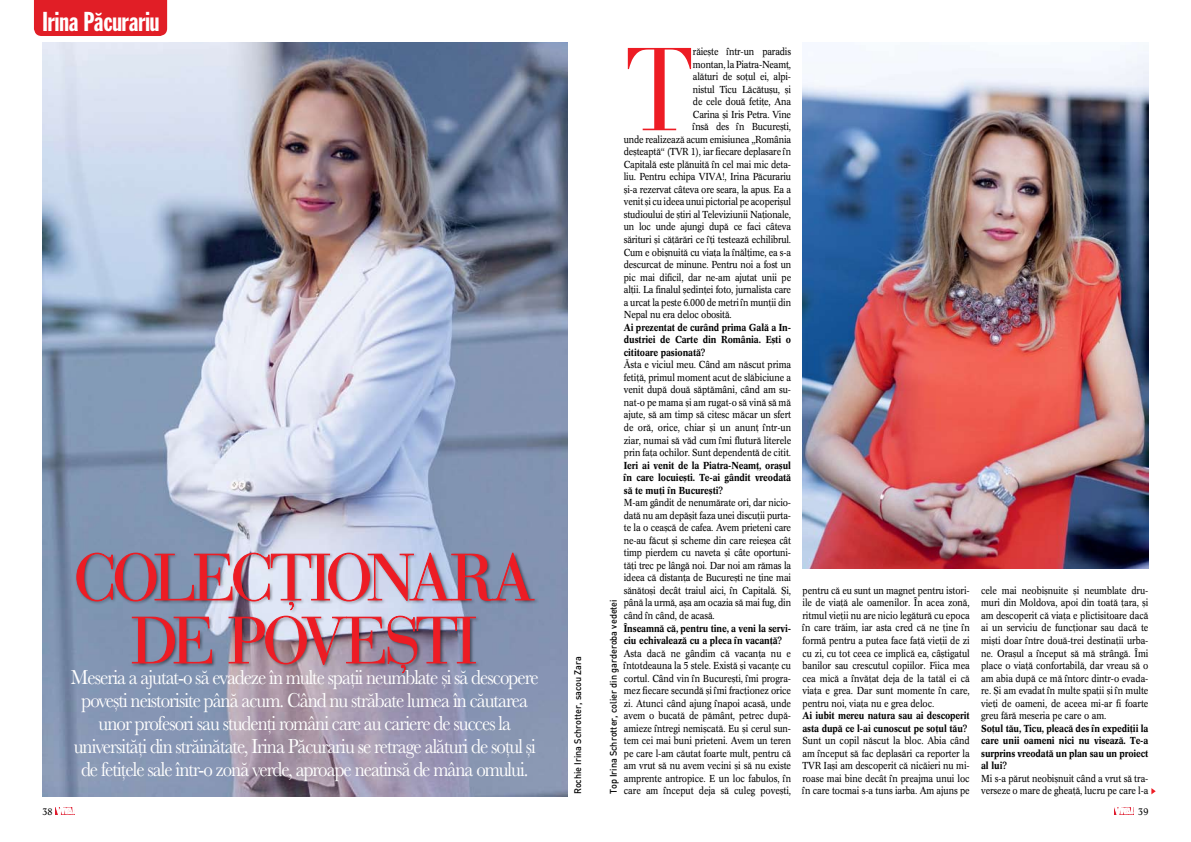
<style>
.page{position:relative;width:1191px;height:842px;background:#fff}
.page>*{position:absolute;margin:0;border:0;box-sizing:border-box;transform-origin:0 0}
.t1{font:115.6px "Didot";color:#ed1c24;scale:.9 1}
.t2{font:300 65px/63px "Bauer Bodoni";letter-spacing:-.08em;color:#ed1c24;text-align:center}
.t3{font:26.9px "Franklin Gothic Extra Cond";color:#fff}
.t4{font:21px/23px "Baskerville";letter-spacing:-.05em;color:#fff;text-align:center;scale:.9 1}
.t5{font:10px/12.5px "Concorde BE";letter-spacing:-.02em;color:#000;text-align:justify;scale:.9 1}
.t6{font:500 10px/12.5px "Concorde BE";letter-spacing:-.01em;color:#000;text-align:justify;scale:.9 1}
.t7{font:500 9.5px "DIN";color:#000;scale:.95 1}
.t8{font:9.5px "Concorde BE";color:#000;scale:.95 1}
</style>
<div class="page">
<svg style="left:1114px;top:807px;width:19px;height:8px"></svg>
<div style="left:34px;top:0;width:133px;height:36px;background:#e11e26"></div>
<svg style="left:56px;top:807px;width:19px;height:8px"></svg>
<svg style="left:1151px;top:788px;width:4px;height:6px"></svg>
<img style="left:43px;top:43px;width:524px;height:753px">
<img style="left:802px;top:45px;width:346px;height:524px">
<div style="left:75px;top:552px;width:561px;height:154px;background:#000;opacity:.5"></div>
<svg style="left:76px;top:553px;width:458px;height:57px;background:#a396ab"></svg>
<svg style="left:132px;top:617px;width:80px;height:47px;background:#827289"></svg>
<img style="left:228px;top:616px;width:248px;height:57px">
<h3 class="t3" style="left:42px;top:7px;width:118px">Irina P`curariu</h3>
<p class="t8" style="left:43px;top:806px;width:12px">38</p>
<h2 class="t2" style="left:74px;top:547px;width:463px">COLEC}IONARA<br>DE POVE{TI</h2>
<p class="t4" style="left:71px;top:666px;width:521px">Meseria a ajutat-o s` evadeze \n multe spa]ii neumblate [i s` descopere pove[ti neistorisite pân` acum. Când nu str`bate lumea \n c`utarea unor profesori sau studen]i români care au cariere de succes la universit`]i din str`in`tate, Irina P`curariu se retrage al`turi de so]ul [i de feti]ele sale \ntr-o zon` verde, aproape neatins` de mâna omului.</p>
<p class="t7" style="left:571px;top:794px;width:147px;rotate:-90deg">Rochie Irina Schrotter, sacou Zara</p>
<h1 class="t1" style="left:624px;top:21px;width:81px">T</h1>
<p class="t5" style="left:693px;top:45px;width:111px">r`ie[te \ntr-un paradis</p>
<p class="t5" style="left:693px;top:58px;width:111px">montan, la Piatra-Neam],</p>
<p class="t5" style="left:693px;top:71px;width:111px">al`turi de so]ul ei, alpi-</p>
<p class="t5" style="left:693px;top:83px;width:111px">nistul Ticu L`c`tu[u, [i</p>
<p class="t5" style="left:693px;top:96px;width:111px">de cele dou` feti]e, Ana</p>
<p class="t5" style="left:693px;top:108px;width:111px">Carina [i Iris Petra. Vine</p>
<p class="t5" style="left:693px;top:121px;width:111px">\ns` des \n Bucure[ti,</p>
<p class="t5" style="left:624px;top:133px;width:187px">unde realizeaz` acum emisiunea „Rom=nia</p>
<p class="t5" style="left:624px;top:146px;width:187px">de[teapt`“ (TVR 1), iar fiecare deplasare \n</p>
<p class="t5" style="left:624px;top:158px;width:187px">Capital` este pl`nuit` \n cel mai mic deta-</p>
<p class="t5" style="left:624px;top:171px;width:187px">liu. Pentru echipa VIVA!, Irina P`curariu</p>
<p class="t5" style="left:624px;top:183px;width:187px">[i-a rezervat c=teva ore seara, la apus. Ea a</p>
<p class="t5" style="left:624px;top:196px;width:187px">venit [i cu ideea unui pictorial pe acoperi[ul</p>
<p class="t5" style="left:624px;top:208px;width:187px">studioului de [tiri al Televiziunii Na]ionale,</p>
<p class="t5" style="left:624px;top:221px;width:187px">un loc unde ajungi dup` ce faci c=teva</p>
<p class="t5" style="left:624px;top:233px;width:187px">s`rituri [i c`]`r`ri ce \]i testeaz` echilibrul.</p>
<p class="t5" style="left:624px;top:246px;width:187px">Cum e obi[nuit` cu via]a la \n`l]ime, ea s-a</p>
<p class="t5" style="left:624px;top:258px;width:187px">descurcat de minune. Pentru noi a fost un</p>
<p class="t5" style="left:624px;top:271px;width:187px">pic mai dificil, dar ne-am ajutat unii pe</p>
<p class="t5" style="left:624px;top:284px;width:187px">al]ii. La finalul [edin]ei foto, jurnalista care</p>
<p class="t5" style="left:624px;top:296px;width:187px">a urcat la peste 6.000 de metri \n mun]ii din</p>
<p class="t5" style="left:624px;top:309px;width:122px">Nepal nu era deloc obosit`.</p>
<p class="t6" style="left:624px;top:321px;width:187px">Ai prezentat de cur=nd prima Gal` a In&shy;dustriei de Carte din Rom=nia. E[ti o cititoare pasionat`?</p>
<p class="t5" style="left:624px;top:359px;width:187px">~sta e viciul meu. C=nd am n`scut prima feti]`, primul moment acut de sl`biciune a venit dup` dou` s`pt`m=ni, c=nd am su&shy;nat-o pe mama [i am rugat-o s` vin` s` m` ajute, s` am timp s` citesc m`car un sfert de or`, orice, chiar [i un anun] \ntr-un ziar, numai s` v`d cum \mi flutur` literele prin fa]a ochilor. Sunt dependent` de citit.</p>
<p class="t6" style="left:624px;top:459px;width:187px">Ieri ai venit de la Piatra-Neam], ora[ul \n care locuie[ti. Te-ai g=ndit vreodat` s` te mu]i \n Bucure[ti?</p>
<p class="t5" style="left:624px;top:497px;width:187px">M-am g=ndit de nenum`rate ori, dar nicio&shy;dat` nu am dep`[it faza unei discu]ii purta&shy;te la o cea[c` de cafea. Avem prieteni care ne-au f`cut [i scheme din care reie[ea c=t timp pierdem cu naveta [i c=te oportuni&shy;t`]i trec pe l=ng` noi. Dar noi am r`mas la ideea c` distan]a de Bucure[ti ne ]ine mai s`n`to[i dec=t traiul aici, \n Capital`. {i, p=n` la urm`, a[a am ocazia s` mai fug, din c=nd \n c=nd, de acas`.</p>
<p class="t6" style="left:624px;top:622px;width:187px">|nseamn` c`, pentru tine, a veni la servi&shy;ciu echivaleaz` cu a pleca \n vacan]`?</p>
<p class="t5" style="left:624px;top:647px;width:187px">Asta dac` ne g=ndim c` vacan]a nu e \ntotdeauna la 5 stele. Exist` [i vacan]e cu cortul. C=nd vin \n Bucure[ti, \mi progra&shy;mez fiecare secund` [i \mi frac]ionez orice zi. Atunci c=nd ajung \napoi acas`, unde avem o bucat` de p`m=nt, petrec dup`- amieze \ntregi nemi[cat`. Eu [i cerul sun&shy;tem cei mai buni prieteni. Avem un teren pe care l-am c`utat foarte mult, pentru c` am vrut s` nu avem vecini [i s` nu existe amprente antropice. E un loc fabulos, \n care am \nceput deja s` culeg pove[ti,</p>
<p class="t7" style="left:607px;top:794px;width:207px;rotate:-90deg">Top Irina Schrotter, colier din garderoba vedetei</p>
<p class="t5" style="left:802px;top:584px;width:187px">pentru c` eu sunt un magnet pentru istori&shy;ile de via]` ale oamenilor. |n acea zon`, ritmul vie]ii nu are nicio leg`tur` cu epoca \n care tr`im, iar asta cred c` ne ]ine \n form` pentru a putea face fa]` vie]ii de zi cu zi, cu tot ceea ce implic` ea, c=[tigatul banilor sau crescutul copiilor. Fiica mea cea mic` a \nv`]at deja de la tat`l ei c` via]a e grea. Dar sunt momente \n care, pentru noi, via]a nu e grea deloc.</p>
<p class="t6" style="left:802px;top:709px;width:187px">Ai iubit mereu natura sau ai descoperit asta dup` ce l-ai cunoscut pe so]ul t`u?</p>
<p class="t5" style="left:802px;top:735px;width:187px">Sunt un copil n`scut la bloc. Abia c=nd am \nceput s` fac deplas`ri ca reporter la TVR Ia[i am descoperit c` nic`ieri nu mi&shy;roase mai bine dec=t \n preajma unui loc \n care tocmai s-a tuns iarba. Am ajuns pe</p>
<p class="t5" style="left:981px;top:584px;width:187px">cele mai neobi[nuite [i neumblate dru&shy;muri din Moldova, apoi din toat` ]ara, [i am descoperit c` via]a e plictisitoare dac` ai un serviciu de func]ionar sau dac` te mi[ti doar \ntre dou`-trei destina]ii urba&shy;ne. Ora[ul a \nceput s` m` str=ng`. |mi place o via]` confortabil`, dar vreau s` o am abia dup` ce m` \ntorc dintr-o evada&shy;re. {i am evadat \n multe spa]ii [i \n multe vie]i de oameni, de aceea mi-ar fi foarte greu f`r` meseria pe care o am.</p>
<p class="t6" style="left:981px;top:722px;width:187px">So]ul t`u, Ticu, pleac` des \n expedi]ii la care unii oameni nici nu viseaz`. Te-a surprins vreodat` un plan sau un proiect al lui?</p>
<p class="t5" style="left:981px;top:772px;width:187px">Mi s-a p`rut neobi[nuit c=nd a vrut s` tra-</p>
<p class="t5" style="left:981px;top:785px;width:187px">verseze o mare de ghea]`, lucru pe care l-a</p>
<p class="t8" style="left:1138px;top:806px;width:12px">39</p>
</div>
